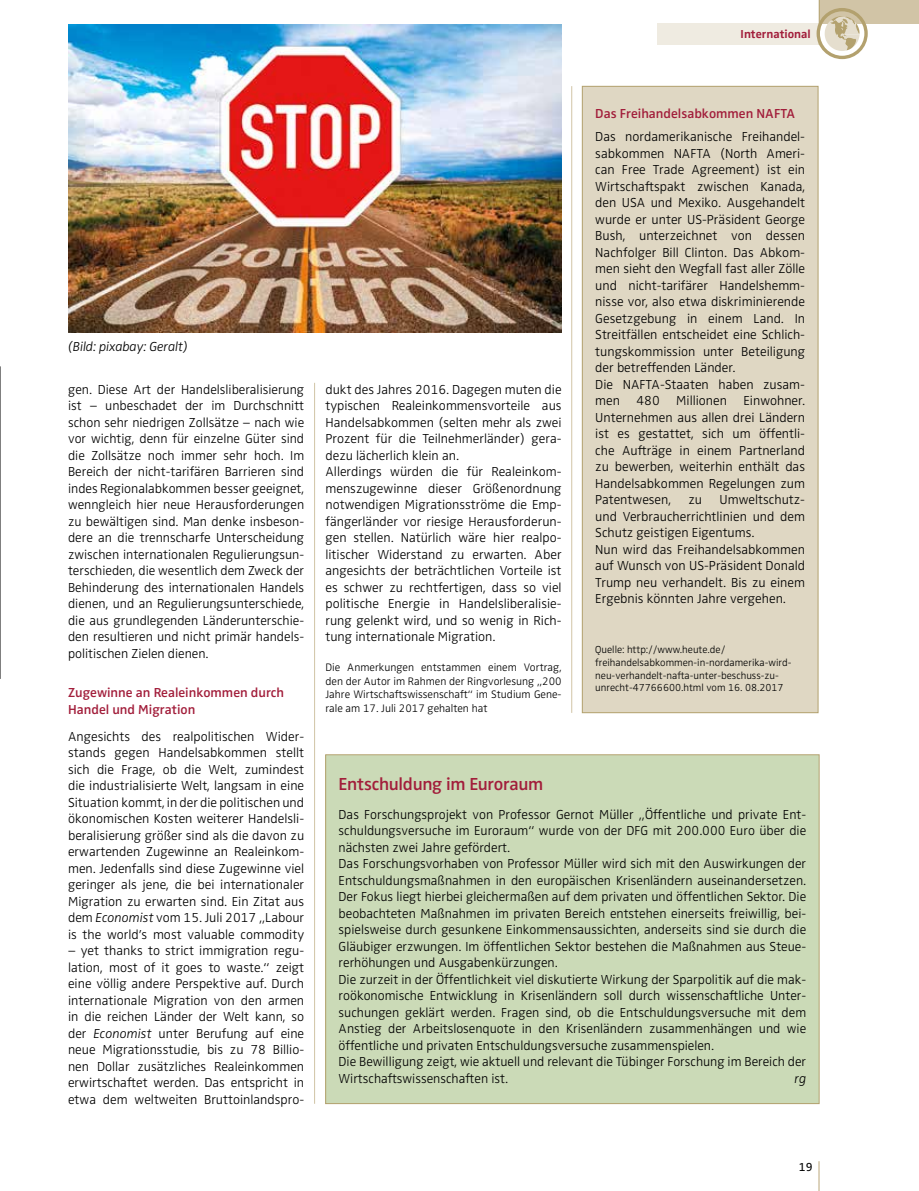
<style>
.page{position:relative;width:919px;height:1191px;background:#fff}
.page>*{position:absolute;margin:0;border:0;box-sizing:border-box;transform-origin:0 0}
.t1{font:600 18px "Zwo OT";letter-spacing:-.02em;color:#a21e3b}
.t2{font:300 13.5px/16.5px "Zwo OT";color:#000}
.t3{font:600 13.5px/16.5px "Zwo OT";color:#a21e3b}
.t4{font:italic 300 13.5px "Zwo OT";letter-spacing:-.01em;color:#000}
.t5{font:700 12px "Zwo OT";color:#a21e3b}
.t6{font:12px "Zwo OT";color:#000}
.t7{font:300 11.25px/13.5px "Zwo OT";color:#000;text-align:justify}
.t8{font:300 10.5px/12.6px "Zwo OT";color:#000}
.s1{font-style:italic}
</style>
<div class="page">
<hr style="left:818px;top:1161px;width:1px;height:30px;background:#d1c4a6">
<div style="left:819px;top:0;width:99px;height:23px;background:#d1c4a6"></div>
<div style="left:657px;top:23px;width:161px;height:22px;background:#efebe1"></div>
<hr style="left:818px;top:0;width:1px;height:45px;background:#b3a16e">
<div style="left:816px;top:8px;width:51px;height:51px;border:3px solid #b3a16e;border-radius:50%"></div>
<svg style="left:824px;top:16px;width:35px;height:35px"></svg>
<svg style="left:0;top:367px;width:1px;height:311px"></svg>
<hr style="left:571px;top:86px;width:1px;height:627px;background:#d1c4a6">
<hr style="left:314px;top:383px;width:1px;height:720px;background:#d1c4a6">
<div style="left:582px;top:86px;width:236px;height:626px;background:#dfd7c3"></div>
<div style="left:582px;top:86px;width:236px;height:627px;border:1px solid #b3a16e"></div>
<div style="left:325px;top:754px;width:494px;height:349px;background:#cbdab7"></div>
<img style="left:68px;top:24px;width:493px;height:308px">
<p class="t5" style="left:740px;top:27px;width:72px">International</p>
<p class="t4" style="left:68px;top:339px;width:122px">(Bild: pixabay: Geralt)</p>
<p class="t2" style="left:68px;top:381px;width:238px;text-align:justify">gen. Diese Art der Handelsliberalisierung ist – unbeschadet der im Durchschnitt schon sehr niedrigen Zollsätze – nach wie vor wichtig, denn für einzelne Güter sind die Zollsätze noch immer sehr hoch. Im Bereich der nicht-tarifären Barrieren sind indes Regionalabkommen besser geeignet, wenngleich hier neue Herausforderungen zu bewältigen sind. Man denke insbeson&shy;dere an die trennscharfe Unterscheidung zwischen internationalen Regulierungsun&shy;terschieden, die wesentlich dem Zweck der Behinderung des internationalen Handels dienen, und an Regulierungsunterschiede, die aus grundlegenden Länderunterschie&shy;den resultieren und nicht primär handels&shy;politischen Zielen dienen.</p>
<p class="t3" style="left:68px;top:685px;width:218px">Zugewinne an Realeinkommen durch<br>Handel und Migration</p>
<p class="t2" style="left:68px;top:728px;width:238px;text-align:justify">Angesichts des realpolitischen Wider&shy;stands gegen Handelsabkommen stellt sich die Frage, ob die Welt, zumindest die industrialisierte Welt, langsam in eine Situation kommt, in der die politischen und ökonomischen Kosten weiterer Handelsli&shy;beralisierung größer sind als die davon zu erwartenden Zugewinne an Realeinkom&shy;men. Jedenfalls sind diese Zugewinne viel geringer als jene, die bei internationaler Migration zu erwarten sind. Ein Zitat aus dem <span class="s1">Economist</span> vom 15. Juli 2017 „Labour is the world’s most valuable commodity</p>
<p class="t2" style="left:68px;top:942px;width:238px;text-align:justify">– yet thanks to strict immigration regu&shy;lation, most of it goes to waste.“ zeigt eine völlig andere Perspektive auf. Durch internationale Migration von den armen in die reichen Länder der Welt kann, so der <span class="s1">Economist</span> unter Berufung auf eine neue Migrationsstudie, bis zu 78 Billio&shy;nen Dollar zusätzliches Realeinkommen erwirtschaftet werden. Das entspricht in etwa dem weltweiten Bruttoinlandspro-</p>
<p class="t2" style="left:325px;top:381px;width:238px">dukt des Jahres 2016. Dagegen muten die typischen Realeinkommensvorteile aus Handelsabkommen (selten mehr als zwei Prozent für die Teilnehmerländer) gera&shy;dezu lächerlich klein an.<br>Allerdings würden die für Realeinkom&shy;menszugewinne dieser Größenordnung notwendigen Migrationsströme die Emp&shy;fängerländer vor riesige Herausforderun&shy;gen stellen. Natürlich wäre hier realpo&shy;litischer Widerstand zu erwarten. Aber angesichts der beträchtlichen Vorteile ist es schwer zu rechtfertigen, dass so viel politische Energie in Handelsliberalisie&shy;rung gelenkt wird, und so wenig in Rich&shy;tung internationale Migration.</p>
<p class="t7" style="left:325px;top:661px;width:238px">Die Anmerkungen entstammen einem Vortrag, den der Autor im Rahmen der Ringvorlesung „200<br>Jahre Wirtschaftswissenschaft“ im Studium Gene&shy;rale am 17. Juli 2017 gehalten hat</p>
<p class="t3" style="left:595px;top:106px;width:201px">Das Freihandelsabkommen NAFTA</p>
<p class="t2" style="left:595px;top:129px;width:211px">Das nordamerikanische Freihandel&shy;sabkommen NAFTA (North Ameri&shy;can Free Trade Agreement) ist ein Wirtschaftspakt zwischen Kanada, den USA und Mexiko. Ausgehandelt wurde er unter US-Präsident George Bush, unterzeichnet von dessen Nachfolger Bill Clinton. Das Abkom&shy;men sieht den Wegfall fast aller Zölle und nicht-tarifärer Handelshemm&shy;nisse vor, also etwa diskriminierende Gesetzgebung in einem Land. In Streitfällen entscheidet eine Schlich&shy;tungskommission unter Beteiligung der betreffenden Länder.<br>Die NAFTA-Staaten haben zusam&shy;men 480 Millionen Einwohner.<br>Unternehmen aus allen drei Ländern ist es gestattet, sich um öffentli&shy;che Aufträge in einem Partnerland zu bewerben, weiterhin enthält das Handelsabkommen Regelungen zum Patentwesen,</p>
<p class="t2" style="left:595px;top:492px;width:211px;text-indent:124px">Umweltschutz&shy;und Verbraucherrichtlinien und dem<br>Schutz geistigen Eigentums.<br>Nun wird das Freihandelsabkommen auf Wunsch von US-Präsident Donald<br>Trump neu verhandelt. Bis zu einem<br>Ergebnis könnten Jahre vergehen.</p>
<p class="t8" style="left:595px;top:644px;width:198px">Quelle: http://www.heute.de/ freihandelsabkommen-in-nordamerika-wird&shy;neu-verhandelt-nafta-unter-beschuss-zu&shy;unrecht-47766600.html vom 16. 08.2017</p>
<p class="t2" style="left:688px;top:492px;width:15px">zu</p>
<h1 class="t1" style="left:338px;top:773px;width:206px">Entschuldung im Euroraum</h1>
<p class="t2" style="left:338px;top:806px;width:469px">Das Forschungsprojekt von Professor Gernot Müller „Öffentliche und private Ent&shy;schuldungsversuche im Euroraum“ wurde von der DFG mit 200.000 Euro über die nächsten zwei Jahre gefördert.<br>Das Forschungsvorhaben von Professor Müller wird sich mit den Auswirkungen der Entschuldungsmaßnahmen in den europäischen Krisenländern auseinandersetzen.<br>Der Fokus liegt hierbei gleichermaßen auf dem privaten und öffentlichen Sektor. Die beobachteten Maßnahmen im privaten Bereich entstehen einerseits freiwillig, bei&shy;spielsweise durch gesunkene Einkommensaussichten, anderseits sind sie durch die Gläubiger erzwungen. Im öffentlichen Sektor bestehen die Maßnahmen aus Steue&shy;rerhöhungen und Ausgabenkürzungen.<br>Die zurzeit in der Öffentlichkeit viel diskutierte Wirkung der Sparpolitik auf die mak&shy;roökonomische Entwicklung in Krisenländern soll durch wissenschaftliche Unter&shy;suchungen geklärt werden. Fragen sind, ob die Entschuldungsversuche mit dem Anstieg der Arbeitslosenquote in den Krisenländern zusammenhängen und wie öffentliche und privaten Entschuldungsversuche zusammenspielen.<br>Die Bewilligung zeigt, wie aktuell und relevant die Tübinger Forschung im Bereich der Wirtschaftswissenschaften ist.</p>
<p class="t4" style="left:794px;top:1070px;width:13px">rg</p>
<p class="t6" style="left:798px;top:1159px;width:15px">19</p>
</div>
